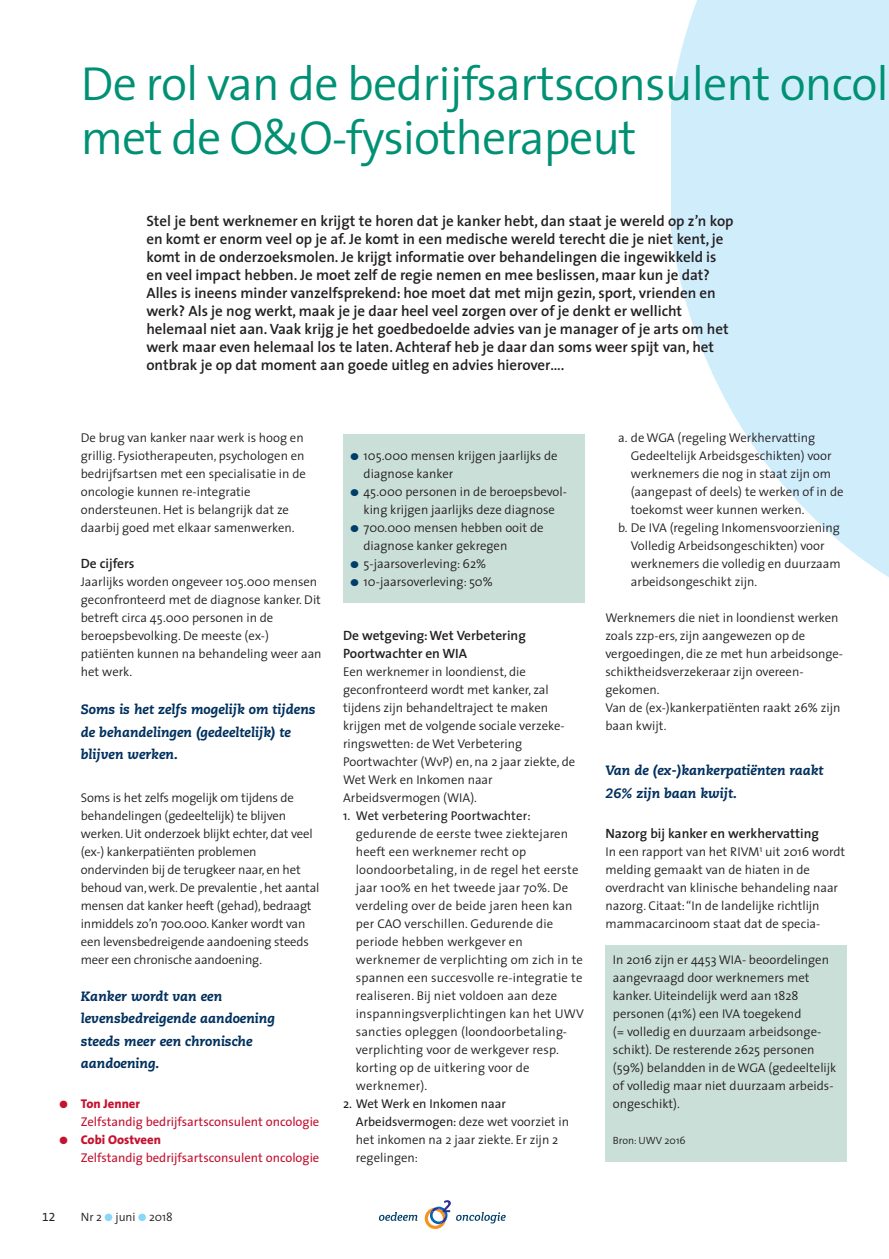
<style>
.page{position:relative;width:889px;height:1259px;background:#fff}
.page>*{position:absolute;margin:0;border:0;box-sizing:border-box;transform-origin:0 0}
.t1{font:300 48px/54px "The Sans";letter-spacing:-.02em;color:#009174}
.t2{font:600 15px/18px "The Sans";color:#231f20}
.t3{font:italic 800 13.5px/22.5px "Caecilia LT Std";color:#00305e}
.t4{font:600 13.5px/18px "The Sans";color:#231f20}
.t5{font:300 12.75px/18px "The Sans";color:#231f20}
.t6{font:12.75px/18px "The Sans";color:#c4122f}
.t7{font:12.75px "The Sans";letter-spacing:.01em;color:#231f20}
.t8{font:300 12px "The Sans";color:#231f20}
.t9{font:12px "The Sans Expert";color:#231f20}
.t10{font:300 10.5px "The Sans";color:#231f20}
.s1{font-weight:800}
.s2{color:#88d6f8}
.s3{color:#003e67}
.s4{font-weight:400}
</style>
<div class="page">
<svg style="left:379px;top:1212px;width:38px;height:8px"></svg>
<svg style="left:425px;top:1200px;width:81px;height:29px"></svg>
<div style="left:343px;top:434px;width:241px;height:169px;background:#cbdfd9"></div>
<div style="left:605px;top:945px;width:241px;height:216px;background:#cbdfd9"></div>
<h1 class="t1" style="left:81px;top:59px;width:809px">De rol van de bedrijfsartsconsulent oncol met de O&amp;O-fysiotherapeut</h1>
<p class="t2" style="left:146px;top:213px;width:589px">Stel je bent werknemer en krijgt te horen dat je kanker hebt, dan staat je wereld op z’n kop en komt er enorm veel op je af. Je komt in een medische wereld terecht die je niet kent, je komt in de onderzoeksmolen. Je krijgt informatie over behandelingen die ingewikkeld is en veel impact hebben. Je moet zelf de regie nemen en mee beslissen, maar kun je dat?<br>Alles is ineens minder vanzelfsprekend: hoe moet dat met mijn gezin, sport, vrienden en werk? Als je nog werkt, maak je je daar heel veel zorgen over of je denkt er wellicht helemaal niet aan. Vaak krijg je het goedbedoelde advies van je manager of je arts om het werk maar even helemaal los te laten. Achteraf heb je daar dan soms weer spijt van, het ontbrak je op dat moment aan goede uitleg en advies hierover….</p>
<p class="t5" style="left:81px;top:429px;width:227px">De brug van kanker naar werk is hoog en grillig. Fysiotherapeuten, psychologen en bedrijfsartsen met een specialisatie in de oncologie kunnen re-integratie ondersteunen. Het is belangrijk dat ze daarbij goed met elkaar samenwerken.</p>
<p class="t4" style="left:81px;top:556px;width:55px">De cijfers</p>
<p class="t5" style="left:81px;top:573px;width:242px">Jaarlijks worden ongeveer 105.000 mensen geconfronteerd met de diagnose kanker. Dit betreft circa 45.000 personen in de beroepsbevolking. De meeste (ex-) patiënten kunnen na behandeling weer aan het werk.</p>
<p class="t3" style="left:81px;top:699px;width:236px">Soms is het zelfs mogelijk om tijdens de behandelingen (gedeeltelijk) te blijven werken.</p>
<p class="t5" style="left:81px;top:789px;width:240px">Soms is het zelfs mogelijk om tijdens de behandelingen (gedeeltelijk) te blijven werken. Uit onderzoek blijkt echter, dat veel (ex-) kankerpatiënten problemen ondervinden bij de terugkeer naar, en het behoud van, werk. De prevalentie , het aantal mensen dat kanker heeft (gehad), bedraagt inmiddels zo’n 700.000. Kanker wordt van een levensbedreigende aandoening steeds meer een chronische aandoening.</p>
<p class="t3" style="left:81px;top:985px;width:196px">Kanker wordt van een levensbedreigende aandoening steeds meer een chronische aandoening.</p>
<p class="t6" style="left:81px;top:1096px;width:240px;text-indent:-21px">● <span class="s1">Ton Jenner<br></span>Zelfstandig bedrijfsartsconsulent oncologie</p>
<p class="t6" style="left:81px;top:1132px;width:240px;text-indent:-21px">● <span class="s1">Cobi Oostveen<br></span>Zelfstandig bedrijfsartsconsulent oncologie</p>
<p class="t9" style="left:42px;top:1209px;width:15px">12</p>
<p class="t8" style="left:81px;top:1210px;width:94px">Nr 2 <span class="s2">●</span> juni <span class="s2">●</span> 2018</p>
<p class="t5" style="left:363px;top:447px;width:196px;text-indent:-13px"><span class="s3">●</span> 105.000 mensen krijgen jaarlijks de diagnose kanker</p>
<p class="t5" style="left:350px;top:483px;width:218px;text-align:center"><span class="s3">●</span> 45.000 personen in de beroepsbevol&shy;king krijgen jaarlijks deze diagnose</p>
<p class="t5" style="left:363px;top:519px;width:182px;text-indent:-13px"><span class="s3">●</span> 700.000 mensen hebben ooit de diagnose kanker gekregen</p>
<p class="t5" style="left:350px;top:555px;width:137px"><span class="s3">●</span> 5-jaarsoverleving: 62%</p>
<p class="t5" style="left:350px;top:573px;width:144px"><span class="s3">●</span> 10-jaarsoverleving: 50%</p>
<p class="t4" style="left:343px;top:628px;width:184px">De wetgeving: Wet Verbetering<br>Poortwachter en WIA</p>
<p class="t5" style="left:343px;top:663px;width:234px">Een werknemer in loondienst, die geconfronteerd wordt met kanker, zal tijdens zijn behandeltraject te maken krijgen met de volgende sociale verzeke&shy;ringswetten: de Wet Verbetering Poortwachter (WvP) en, na 2 jaar ziekte, de Wet Werk en Inkomen naar Arbeidsvermogen (WIA).</p>
<p class="t7" style="left:343px;top:811px;width:189px">1. Wet verbetering Poortwachter:</p>
<p class="t5" style="left:356px;top:825px;width:230px">gedurende de eerste twee ziektejaren heeft een werknemer recht op loondoorbetaling, in de regel het eerste jaar 100% en het tweede jaar 70%. De verdeling over de beide jaren heen kan per CAO verschillen. Gedurende die periode hebben werkgever en werknemer de verplichting om zich in te spannen een succesvolle re-integratie te realiseren. Bij niet voldoen aan deze inspanningsverplichtingen kan het UWV sancties opleggen (loondoorbetaling&shy;verplichting voor de werkgever resp. korting op de uitkering voor de werknemer).</p>
<p class="t5" style="left:356px;top:1095px;width:215px;text-indent:-13px"><span class="s4">2. Wet Werk en Inkomen naar<br>Arbeidsvermogen:</span> deze wet voorziet in het inkomen na 2 jaar ziekte. Er zijn 2 regelingen:</p>
<p class="t5" style="left:618px;top:429px;width:199px">a. de WGA (regeling Werkhervatting</p>
<p class="t5" style="left:631px;top:447px;width:202px">Gedeeltelijk Arbeidsgeschikten) voor</p>
<p class="t5" style="left:631px;top:465px;width:202px">werknemers die nog in staat zijn om</p>
<p class="t5" style="left:631px;top:483px;width:214px">(aangepast of deels) te werken of in de</p>
<p class="t5" style="left:631px;top:501px;width:175px">toekomst weer kunnen werken.</p>
<p class="t5" style="left:618px;top:519px;width:223px">b. De IVA (regeling Inkomensvoorziening</p>
<p class="t5" style="left:631px;top:537px;width:195px">Volledig Arbeidsongeschikten) voor</p>
<p class="t5" style="left:631px;top:555px;width:211px">werknemers die volledig en duurzaam</p>
<p class="t5" style="left:631px;top:573px;width:128px">arbeidsongeschikt zijn.</p>
<p class="t5" style="left:605px;top:609px;width:239px">Werknemers die niet in loondienst werken zoals zzp-ers, zijn aangewezen op de vergoedingen, die ze met hun arbeidsonge&shy;schiktheidsverzekeraar zijn overeen&shy;gekomen.<br>Van de (ex-)kankerpatiënten raakt 26% zijn baan kwijt.</p>
<p class="t3" style="left:605px;top:760px;width:220px">Van de (ex-)kankerpatiënten raakt<br>26% zijn baan kwijt.</p>
<p class="t4" style="left:605px;top:826px;width:215px">Nazorg bij kanker en werkhervatting</p>
<p class="t5" style="left:605px;top:843px;width:241px">In een rapport van het RIVM<sup>1</sup> uit 2016 wordt melding gemaakt van de hiaten in de overdracht van klinische behandeling naar nazorg. Citaat: “In de landelijke richtlijn mammacarcinoom staat dat de specia-</p>
<p class="t5" style="left:613px;top:951px;width:225px">In 2016 zijn er 4453 WIA- beoordelingen aangevraagd door werknemers met kanker. Uiteindelijk werd aan 1828 personen (41%) een IVA toegekend<br>(= volledig en duurzaam arbeidsonge&shy;schikt). De resterende 2625 personen (59%) belandden in de WGA (gedeeltelijk of volledig maar niet duurzaam arbeids&shy;ongeschikt).</p>
<p class="t10" style="left:613px;top:1135px;width:74px">Bron: UWV 2016</p>
</div>
